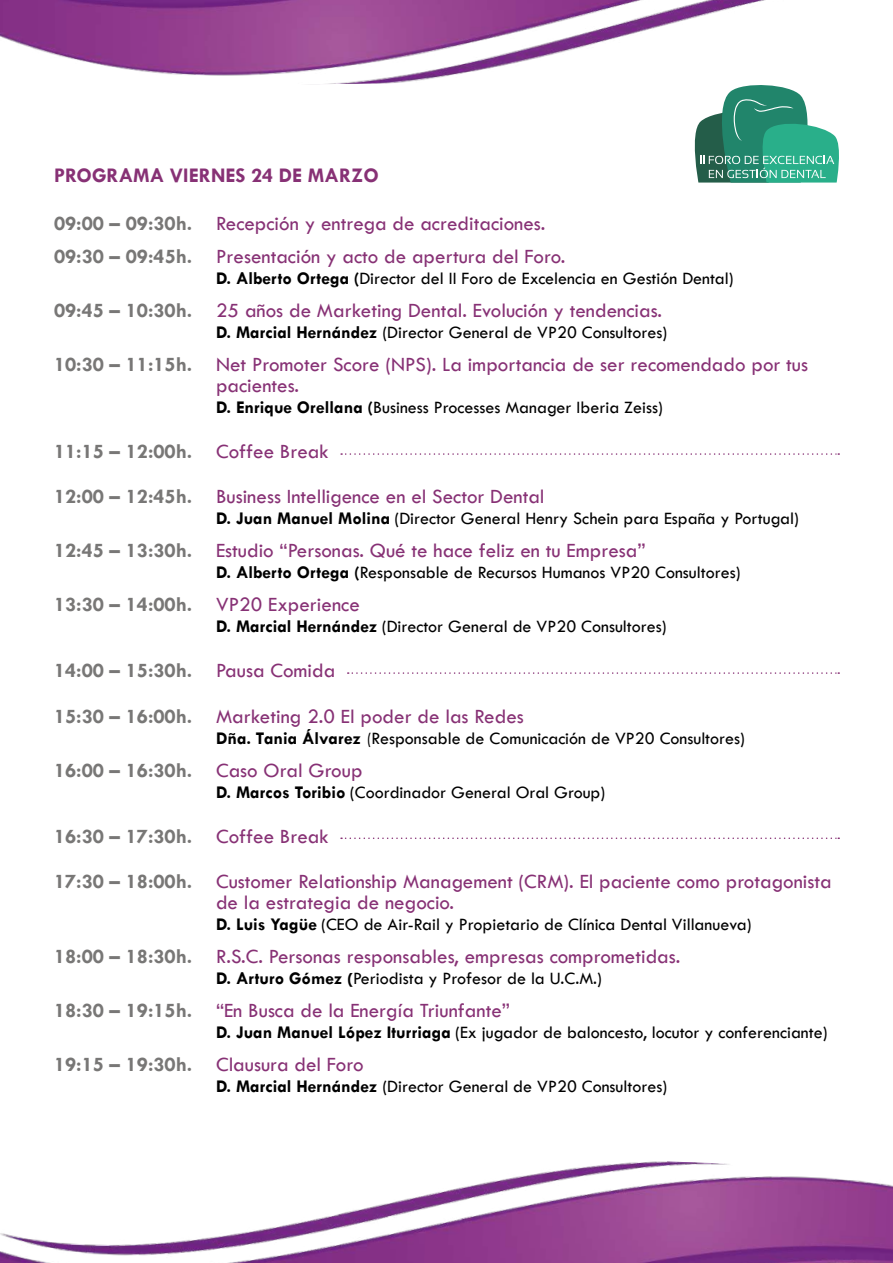
<style>
.page{position:relative;width:893px;height:1263px;background:#fff}
.page>*{position:absolute;margin:0;border:0;box-sizing:border-box;transform-origin:0 0}
.t1{font:21px/45px "Tw Cen";color:#873175}
.t2{font:700 21px "Tw Cen";color:#787776}
.t3{font:700 21px "Tw Cen";color:#873175}
.t4{font:18px "Tw Cen";color:#000}
.s1{font-weight:700;color:#787776}
.s2{font-weight:700}
.s3{font-family:"Century Gothic";font-size:15px}
.s4{font-weight:400;color:#873175}
.s5{font-family:"Century Gothic";font-weight:700;font-size:15px}
</style>
<div class="page">
<svg style="left:341px;top:453px;width:498px;height:2px"></svg>
<svg style="left:348px;top:672px;width:491px;height:2px"></svg>
<svg style="left:341px;top:837px;width:498px;height:2px"></svg>
<img style="left:0;top:1161px;width:893px;height:102px">
<img style="left:0;top:0;width:765px;height:84px">
<svg style="left:689px;top:81px;width:150px;height:102px"></svg>
<p class="t3" style="left:54px;top:163px;width:327px">PROGRAMA VIERNES 24 DE MARZO</p>
<p class="t1" style="left:54px;top:207px;width:513px;line-height:33px"><span class="s1">09:00 – 09:30h.</span> Recepción y entrega de acreditaciones.<br><span class="s1">09:30 – 09:45h.</span> Presentación y acto de apertura del Foro.</p>
<p class="t4" style="left:216px;top:268px;width:519px"><span class="s2">D. Alberto Ortega (</span>Director del II Foro de Excelencia en Gestión Dental)</p>
<p class="t1" style="left:54px;top:288px;width:609px"><span class="s1">09:45 – 10:30h.</span> 25 años de Marketing Dental. Evolución y tendencias.</p>
<p class="t4" style="left:216px;top:322px;width:453px"><span class="s2">D. Marcial Hernández</span> (Director General de VP20 Consultores)</p>
<p class="t1" style="left:216px;top:354px;width:594px;line-height:21px;text-indent:-162px"><span class="s1">10:30 – 11:15h.</span> Net Promoter Score (NPS). La importancia de ser recomendado por tus pacientes.</p>
<p class="t4" style="left:216px;top:397px;width:449px"><span class="s2">D. Enrique Orellana (</span>Business Processes Manager Iberia Zeiss)</p>
<p class="t1" style="left:54px;top:429px;width:492px"><span class="s1">11:15 – 12:00h.</span> Coffee Break<br><span class="s1">12:00 – 12:45h.</span> Business Intelligence en el Sector Dental</p>
<p class="t4" style="left:216px;top:508px;width:584px"><span class="s2">D. Juan Manuel Molina</span> (Director General Henry Schein para España y Portugal)</p>
<p class="t1" style="left:54px;top:528px;width:593px"><span class="s1">12:45 – 13:30h.</span> Estudio “Personas. Qué te hace feliz en tu Empresa”</p>
<p class="t4" style="left:216px;top:562px;width:526px"><span class="s2">D. Alberto Ortega (</span>Responsable de Recursos Humanos VP20 Consultores)</p>
<p class="t1" style="left:54px;top:582px;width:307px"><span class="s1">13:30 – 14:00h.</span> VP20 Experience</p>
<p class="t4" style="left:216px;top:616px;width:452px"><span class="s2">D. Marcial Hernández</span> (Director General de VP20 Consultores)</p>
<p class="t1" style="left:54px;top:648px;width:471px"><span class="s1">14:00 – 15:30h.</span> Pausa Comida<br><span class="s1">15:30 – 16:00h.</span> Marketing 2.0 El poder de las Redes</p>
<p class="t4" style="left:216px;top:727px;width:530px"><span class="s2">Dña. Tania Álvarez</span> <span class="s3">(</span>Responsable de Comunicación de VP20 Consultores)</p>
<p class="t2" style="left:54px;top:757px;width:310px">16:00 – 16:30h. <span class="s4">Caso Oral Group</span></p>
<p class="t4" style="left:216px;top:781px;width:391px"><span class="s2">D. Marcos Toribio</span> (Coordinador General Oral Group)</p>
<p class="t1" style="left:54px;top:813px;width:779px"><span class="s1">16:30 – 17:30h.</span> Coffee Break<br><span class="s1">17:30 – 18:00h.</span> Customer Relationship Management (CRM). El paciente como protagonista</p>
<p class="t1" style="left:216px;top:879px;width:240px">de la estrategia de negocio.</p>
<p class="t4" style="left:216px;top:913px;width:537px"><span class="s2">D. Luis Yagüe</span> (CEO de Air-Rail y Propietario de Clínica Dental Villanueva)</p>
<p class="t1" style="left:54px;top:933px;width:628px"><span class="s1">18:00 – 18:30h.</span> R.S.C. Personas responsables, empresas comprometidas.</p>
<p class="t4" style="left:216px;top:967px;width:387px"><span class="s2">D. Arturo Gómez</span> <span class="s5">(</span>Periodista y Profesor de la U.C.M.)</p>
<p class="t1" style="left:54px;top:987px;width:457px"><span class="s1">18:30 – 19:15h.</span> “En Busca de la Energía Triunfante”</p>
<p class="t4" style="left:216px;top:1021px;width:613px"><span class="s2">D. Juan Manuel López Iturriaga</span> (Ex jugador de baloncesto, locutor y conferenciante)</p>
<p class="t1" style="left:54px;top:1041px;width:311px"><span class="s1">19:15 – 19:30h.</span> Clausura del Foro</p>
<p class="t4" style="left:216px;top:1075px;width:453px"><span class="s2">D. Marcial Hernández</span> (Director General de VP20 Consultores)</p>
</div>
